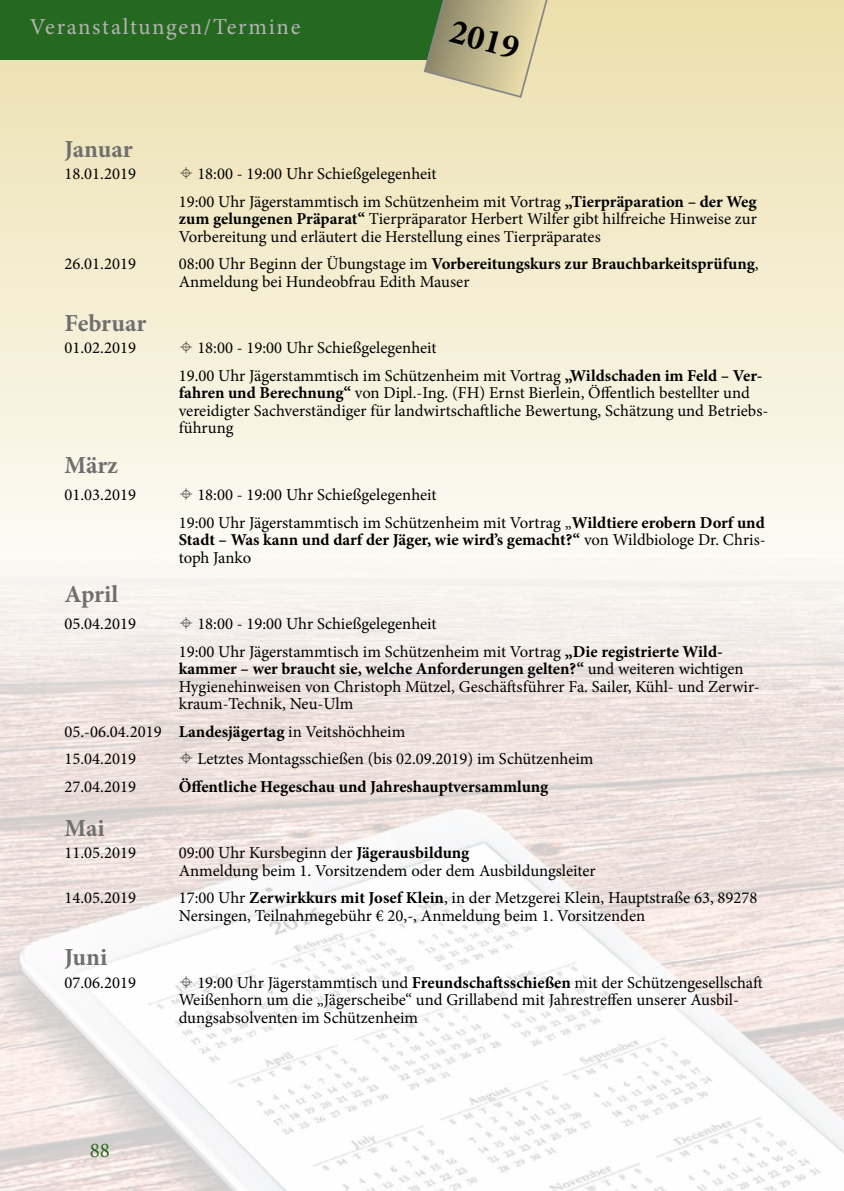
<style>
.page{position:relative;width:844px;height:1191px;background:#fff}
.page>*{position:absolute;margin:0;border:0;box-sizing:border-box;transform-origin:0 0}
.t1{font:700 35px "Minion Pro";color:#000}
.t2{font:700 24.5px "Minion Pro";letter-spacing:-.005em;color:#706f6f}
.t3{font:22.75px "Minion Pro";letter-spacing:.075em;color:#b5b4b4}
.t4{font:21px "Minion Pro";color:#256820}
.t5{font:16.62px/17.5px "Minion Pro";color:#000}
.t6{font:700 16.62px/17.5px "Minion Pro";color:#000}
.s1{font-weight:700}
.s2{font-weight:400}
</style>
<div class="page">
<svg style="left:0;top:0;width:843px;height:557px;background:#f4edd3"></svg>
<div style="left:0;top:0;width:456px;height:60px;background:#256820"></div>
<img style="left:0;top:558px;width:843px;height:633px">
<svg style="left:422px;top:0;width:128px;height:99px;background:#beb98f"></svg>
<svg style="left:180px;top:167px;width:12px;height:12px"></svg>
<svg style="left:180px;top:341px;width:12px;height:12px"></svg>
<svg style="left:180px;top:488px;width:12px;height:12px"></svg>
<svg style="left:180px;top:617px;width:12px;height:12px"></svg>
<svg style="left:180px;top:752px;width:12px;height:12px"></svg>
<svg style="left:180px;top:975px;width:12px;height:12px"></svg>
<h3 class="t3" style="left:30px;top:12px;width:272px">Veranstaltungen/Termine</h3>
<h1 class="t1" style="left:457px;top:7px;width:71px;rotate:15deg">2019</h1>
<h2 class="t2" style="left:64px;top:132px;width:70px">Januar</h2>
<p class="t5" style="left:64px;top:165px;width:73px">18.01.2019</p>
<p class="t5" style="left:179px;top:160px;width:579px;line-height:27.5px;text-indent:19px">18:00 - 19:00 Uhr Schießgelegenheit<br>19:00 Uhr Jägerstammtisch im Schützenheim mit Vortrag <span class="s1">„Tierpräparation – der Weg</span></p>
<p class="t5" style="left:179px;top:210px;width:579px"><span class="s1">zum gelungenen Präparat“</span> Tierpräparator Herbert Wilfer gibt hilfreiche Hinweise zur<br>Vorbereitung und erläutert die Herstellung eines Tierpräparates</p>
<p class="t5" style="left:64px;top:255px;width:73px">26.01.2019</p>
<p class="t5" style="left:179px;top:255px;width:581px">08:00 Uhr Beginn der Übungstage im <span class="s1">Vorbereitungskurs zur Brauchbarkeitsprüfung</span>,<br>Anmeldung bei Hundeobfrau Edith Mauser</p>
<h2 class="t2" style="left:64px;top:306px;width:83px">Februar</h2>
<p class="t5" style="left:64px;top:339px;width:73px">01.02.2019</p>
<p class="t5" style="left:179px;top:334px;width:585px;line-height:27.5px;text-indent:19px">18:00 - 19:00 Uhr Schießgelegenheit<br>19.00 Uhr Jägerstammtisch im Schützenheim mit Vortrag <span class="s1">„Wildschaden im Feld – Ver-</span></p>
<p class="t5" style="left:179px;top:384px;width:591px"><span class="s1">fahren und Berechnung“</span> von Dipl.-Ing. (FH) Ernst Bierlein, Öffentlich bestellter und vereidigter Sachverständiger für landwirtschaftliche Bewertung, Schätzung und Betriebs&shy;führung</p>
<h2 class="t2" style="left:64px;top:447px;width:55px">März</h2>
<p class="t5" style="left:64px;top:486px;width:73px">01.03.2019</p>
<p class="t5" style="left:179px;top:481px;width:587px;line-height:27.5px;text-indent:19px">18:00 - 19:00 Uhr Schießgelegenheit<br>19:00 Uhr Jägerstammtisch im Schützenheim mit Vortrag „<span class="s1">Wildtiere erobern Dorf und</span></p>
<p class="t6" style="left:179px;top:531px;width:588px">Stadt – Was kann und darf der Jäger, wie wird’s gemacht?“ <span class="s2">von Wildbiologe Dr. Chris&shy;toph Janko</span></p>
<h2 class="t2" style="left:64px;top:577px;width:55px">April</h2>
<p class="t5" style="left:64px;top:615px;width:73px">05.04.2019</p>
<p class="t5" style="left:179px;top:610px;width:545px;line-height:27.5px;text-indent:19px">18:00 - 19:00 Uhr Schießgelegenheit<br>19:00 Uhr Jägerstammtisch im Schützenheim mit Vortrag <span class="s1">„Die registrierte Wild-</span></p>
<p class="t5" style="left:179px;top:660px;width:582px"><span class="s1">kammer – wer braucht sie, welche Anforderungen gelten?“</span> und weiteren wichtigen<br>Hygienehinweisen von Christoph Mützel, Geschäftsführer Fa. Sailer, Kühl- und Zerwir&shy;kraum-Technik, Neu-Ulm</p>
<p class="t5" style="left:64px;top:717px;width:342px;line-height:27.5px">05.-06.04.2019 <span class="s1">Landesjägertag</span> in Veitshöchheim<br>15.04.2019</p>
<p class="t5" style="left:197px;top:750px;width:397px">Letztes Montagsschießen (bis 02.09.2019) im Schützenheim</p>
<p class="t5" style="left:64px;top:777px;width:73px">27.04.2019</p>
<p class="t6" style="left:179px;top:777px;width:371px">Öffentliche Hegeschau und Jahreshauptversammlung</p>
<h2 class="t2" style="left:64px;top:810px;width:42px">Mai</h2>
<p class="t5" style="left:64px;top:844px;width:73px">11.05.2019</p>
<p class="t5" style="left:179px;top:844px;width:418px">09:00 Uhr Kursbeginn der <span class="s1">Jägerausbildung<br></span>Anmeldung beim 1. Vorsitzendem oder dem Ausbildungsleiter</p>
<p class="t5" style="left:64px;top:889px;width:73px">14.05.2019</p>
<p class="t5" style="left:179px;top:889px;width:580px">17:00 Uhr <span class="s1">Zerwirkkurs mit Josef Klein</span>, in der Metzgerei Klein, Hauptstraße 63, 89278<br>Nersingen, Teilnahmegebühr € 20,-, Anmeldung beim 1. Vorsitzenden</p>
<h2 class="t2" style="left:64px;top:940px;width:44px">Juni</h2>
<p class="t5" style="left:64px;top:973px;width:73px">07.06.2019</p>
<p class="t5" style="left:179px;top:973px;width:585px;text-indent:19px">19:00 Uhr Jägerstammtisch und <span class="s1">Freundschaftsschießen</span> mit der Schützengesellschaft<br>Weißenhorn um die „Jägerscheibe“ und Grillabend mit Jahrestreffen unserer Ausbil&shy;dungsabsolventen im Schützenheim</p>
<p class="t4" style="left:90px;top:1135px;width:22px">88</p>
</div>
